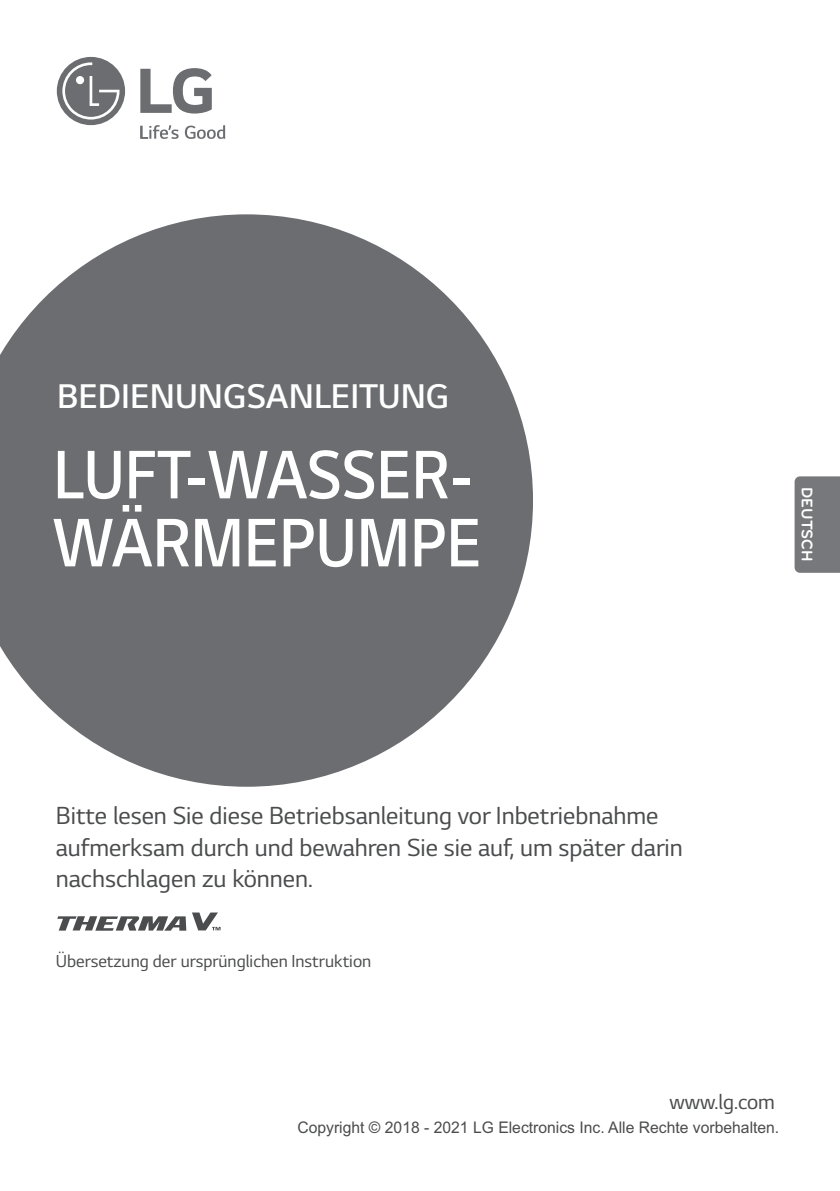
<style>
.page{position:relative;width:840px;height:1191px;background:#fff}
.page>*{position:absolute;margin:0;border:0;box-sizing:border-box;transform-origin:0 0}
.t1{font:300 72px/68px "LG Smart";color:#fff;scale:.9 1}
.t2{font:300 36px "LG Smart";color:#fff}
.t3{font:26px/31.2px "LG Smart";color:#4b4c4d}
.t4{font:22px "LG Smart";color:#4b4c4d}
.t5{font:18.2px "LG Smart";color:#4b4c4d}
.t6{font:16px "Arial";color:#4b4c4d}
.t7{font:700 16px "Bryant LG";color:#fff}
</style>
<div class="page">
<svg style="left:57px;top:916px;width:129px;height:14px"></svg>
<svg style="left:192px;top:912px;width:28px;height:18px"></svg>
<svg style="left:0;top:214px;width:532px;height:572px;fill:#6c6d70"></svg>
<svg style="left:57px;top:57px;width:68px;height:68px"></svg>
<svg style="left:140px;top:125px;width:38px;height:14px"></svg>
<svg style="left:185px;top:125px;width:40px;height:14px"></svg>
<svg style="left:140px;top:68px;width:72px;height:46px"></svg>
<div style="left:794px;top:476px;width:45px;height:97px;background:#76787b"></div>
<h2 class="t2" style="left:57px;top:375px;width:393px">BEDIENUNGSANLEITUNG</h2>
<h1 class="t1" style="left:53px;top:439px;width:477px">LUFT-WASSER-<br>WÄRMEPUMPE</h1>
<p class="t7" style="left:812px;top:487px;width:76px;rotate:90deg">DEUTSCH</p>
<p class="t3" style="left:56px;top:802px;width:628px">Bitte lesen Sie diese Betriebsanleitung vor Inbetriebnahme aufmerksam durch und bewahren Sie sie auf, um später darin nachschlagen zu können.</p>
<p class="t5" style="left:56px;top:954px;width:317px">Übersetzung der ursprünglichen Instruktion</p>
<p class="t4" style="left:669px;top:1094px;width:107px">www.lg.com</p>
<p class="t6" style="left:297px;top:1121px;width:483px">Copyright © 2018 - 2021 LG Electronics Inc. Alle Rechte vorbehalten.</p>
</div>
